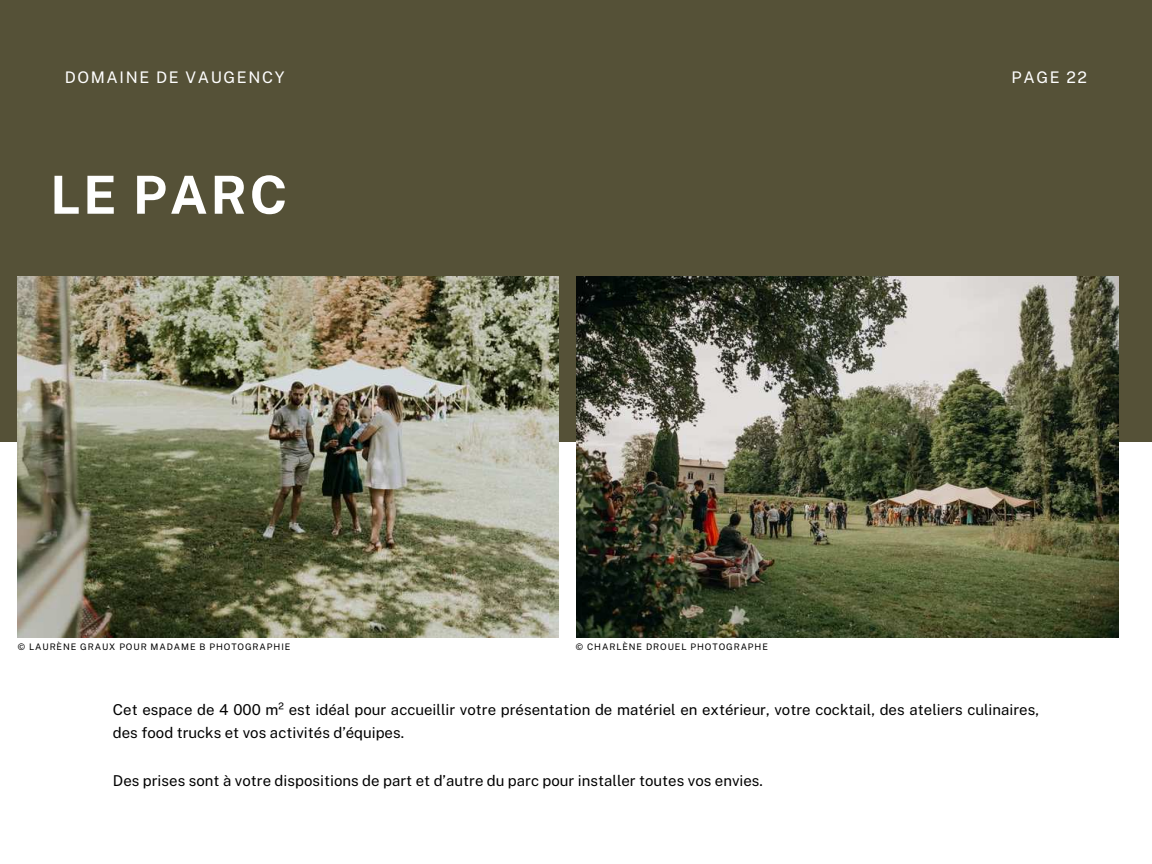
<style>
.page{position:relative;width:1152px;height:864px;background:#fff}
.page>*{position:absolute;margin:0;border:0;box-sizing:border-box;transform-origin:0 0}
.t1{font:700 52.5px "Public Sans";letter-spacing:.05em;color:#fff}
.t2{font:16.05px "Public Sans";letter-spacing:.1em;color:#fff}
.t3{font:15px/23.5px "Public Sans";color:#000}
.t4{font:9px "Public Sans";letter-spacing:.1em;color:#000}
</style>
<div class="page">
<div style="left:0;top:0;width:1151px;height:442px;background:#555137"></div>
<img style="left:18px;top:276px;width:541px;height:361px">
<img style="left:576px;top:276px;width:542px;height:361px">
<p class="t2" style="left:65px;top:65px;width:221px">DOMAINE DE VAUGENCY</p>
<p class="t2" style="left:1012px;top:65px;width:77px">PAGE 22</p>
<h1 class="t1" style="left:50px;top:157px;width:239px">LE PARC</h1>
<p class="t4" style="left:18px;top:641px;width:274px">© LAURÈNE GRAUX POUR MADAME B PHOTOGRAPHIE</p>
<p class="t4" style="left:576px;top:641px;width:193px">© CHARLÈNE DROUEL PHOTOGRAPHE</p>
<p class="t3" style="left:113px;top:697px;width:928px">Cet espace de 4 000 m² est idéal pour accueillir votre présentation de matériel en extérieur, votre cocktail, des ateliers culinaires, des food trucks et vos activités d’équipes.</p>
<p class="t3" style="left:113px;top:768px;width:652px">Des prises sont à votre dispositions de part et d’autre du parc pour installer toutes vos envies.</p>
</div>
